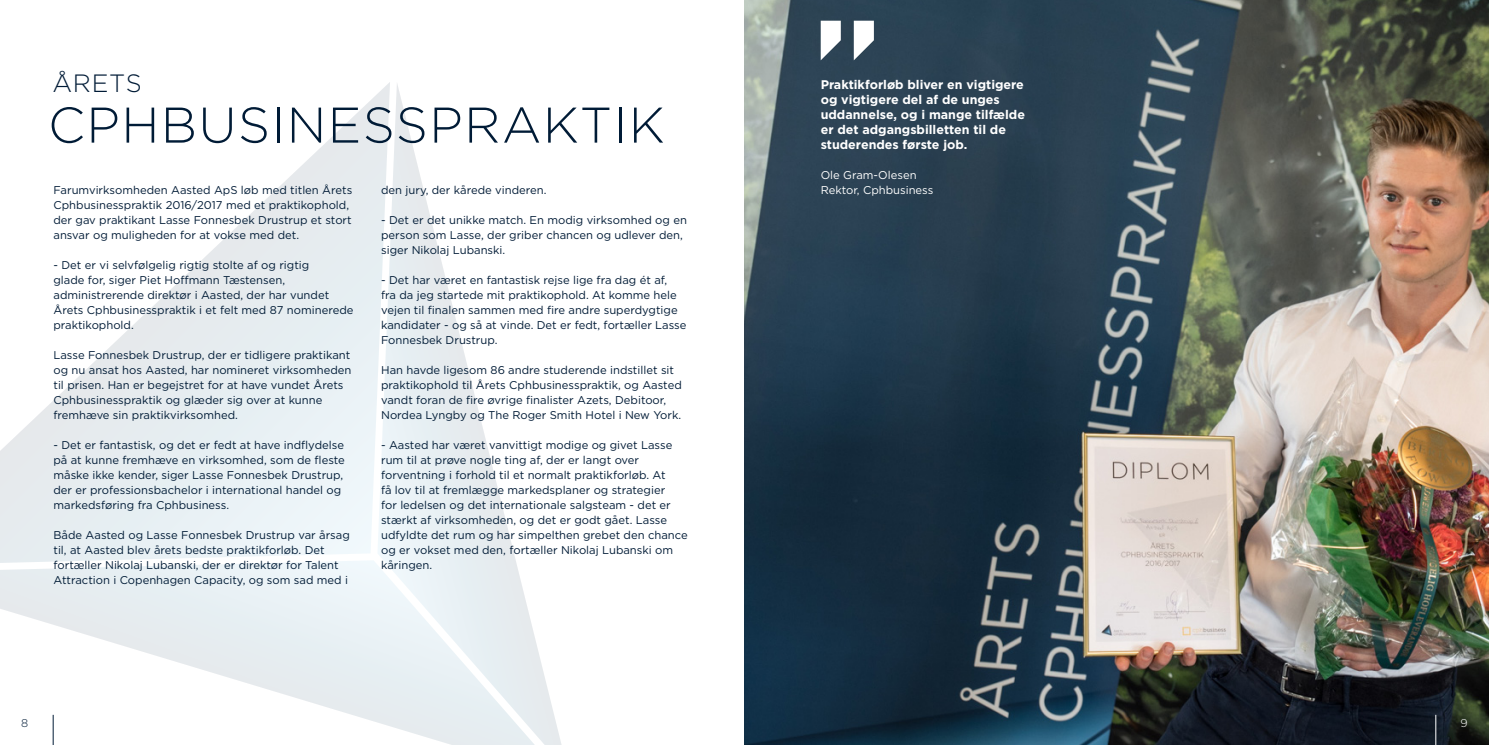
<style>
.page{position:relative;width:1489px;height:745px;background:#fff}
.page>*{position:absolute;margin:0;border:0;box-sizing:border-box;transform-origin:0 0}
.t1{font:300 50px "Gotham";letter-spacing:.03em;color:#001b36}
.t2{font:300 25px "Gotham";letter-spacing:.03em;color:#001b36}
.t3{font:700 12.5px/15px "Gotham";color:#fff}
.t4{font:11.25px/15px "Gotham";color:#001b36}
.t5{font:11.25px/15px "Gotham";color:#fff}
.t6{font:300 11.25px "Gotham";color:#001b36}
.t7{font:300 11.25px "Gotham";color:#fff}
</style>
<div class="page">
<svg style="left:0;top:95px;width:377px;height:465px"></svg>
<svg style="left:377px;top:82px;width:184px;height:662px"></svg>
<svg style="left:0;top:560px;width:553px;height:184px"></svg>
<img style="left:744px;top:0;width:744px;height:744px">
<svg style="left:820px;top:21px;width:20px;height:39px"></svg>
<svg style="left:853px;top:21px;width:20px;height:39px"></svg>
<hr style="left:1435px;top:714px;width:1px;height:30px;background:#fff">
<hr style="left:53px;top:714px;width:1px;height:30px;background:#001b36">
<h2 class="t2" style="left:52px;top:67px;width:91px">ÅRETS</h2>
<h1 class="t1" style="left:48px;top:93px;width:618px">CPHBUSINESSPRAKTIK</h1>
<p class="t4" style="left:53px;top:182px;width:300px">Farumvirksomheden Aasted ApS løb med titlen Årets Cphbusinesspraktik 2016/2017 med et praktikophold, der gav praktikant Lasse Fonnesbek Drustrup et stort ansvar og muligheden for at vokse med det.</p>
<p class="t4" style="left:53px;top:257px;width:301px">- Det er vi selvfølgelig rigtig stolte af og rigtig<br>glade for, siger Piet Hoffmann Tæstensen, administrerende direktør i Aasted, der har vundet Årets Cphbusinesspraktik i et felt med 87 nominerede praktikophold.</p>
<p class="t4" style="left:53px;top:347px;width:299px">Lasse Fonnesbek Drustrup, der er tidligere praktikant og nu ansat hos Aasted, har nomineret virksomheden til prisen. Han er begejstret for at have vundet Årets Cphbusinesspraktik og glæder sig over at kunne fremhæve sin praktikvirksomhed.</p>
<p class="t4" style="left:53px;top:437px;width:293px">- Det er fantastisk, og det er fedt at have indflydelse på at kunne fremhæve en virksomhed, som de fleste måske ikke kender, siger Lasse Fonnesbek Drustrup, der er professionsbachelor i international handel og markedsføring fra Cphbusiness.</p>
<p class="t4" style="left:53px;top:527px;width:298px">Både Aasted og Lasse Fonnesbek Drustrup var årsag til, at Aasted blev årets bedste praktikforløb. Det fortæller Nikolaj Lubanski, der er direktør for Talent Attraction i Copenhagen Capacity, og som sad med i</p>
<p class="t4" style="left:381px;top:182px;width:167px">den jury, der kårede vinderen.</p>
<p class="t4" style="left:381px;top:212px;width:307px">- Det er det unikke match. En modig virksomhed og en person som Lasse, der griber chancen og udlever den, siger Nikolaj Lubanski.</p>
<p class="t4" style="left:381px;top:272px;width:307px">- Det har været en fantastisk rejse lige fra dag ét af,<br>fra da jeg startede mit praktikophold. At komme hele vejen til finalen sammen med fire andre superdygtige kandidater - og så at vinde. Det er fedt, fortæller Lasse Fonnesbek Drustrup.</p>
<p class="t4" style="left:381px;top:362px;width:302px">Han havde ligesom 86 andre studerende indstillet sit praktikophold til Årets Cphbusinesspraktik, og Aasted vandt foran de fire øvrige finalister Azets, Debitoor, Nordea Lyngby og The Roger Smith Hotel i New York.</p>
<p class="t4" style="left:381px;top:437px;width:308px">- Aasted har været vanvittigt modige og givet Lasse rum til at prøve nogle ting af, der er langt over forventning i forhold til et normalt praktikforløb. At<br>få lov til at fremlægge markedsplaner og strategier<br>for ledelsen og det internationale salgsteam - det er stærkt af virksomheden, og det er godt gået. Lasse udfyldte det rum og har simpelthen grebet den chance og er vokset med den, fortæller Nikolaj Lubanski om kåringen.</p>
<p class="t3" style="left:820px;top:77px;width:206px">Praktikforløb bliver en vigtigere og vigtigere del af de unges uddannelse, og i mange tilfælde er det adgangsbilletten til de studerendes første job.</p>
<p class="t5" style="left:820px;top:167px;width:114px">Ole Gram-Olesen<br>Rektor, Cphbusiness</p>
<p class="t6" style="left:21px;top:715px;width:9px">8</p>
<p class="t7" style="left:1460px;top:715px;width:9px">9</p>
</div>
